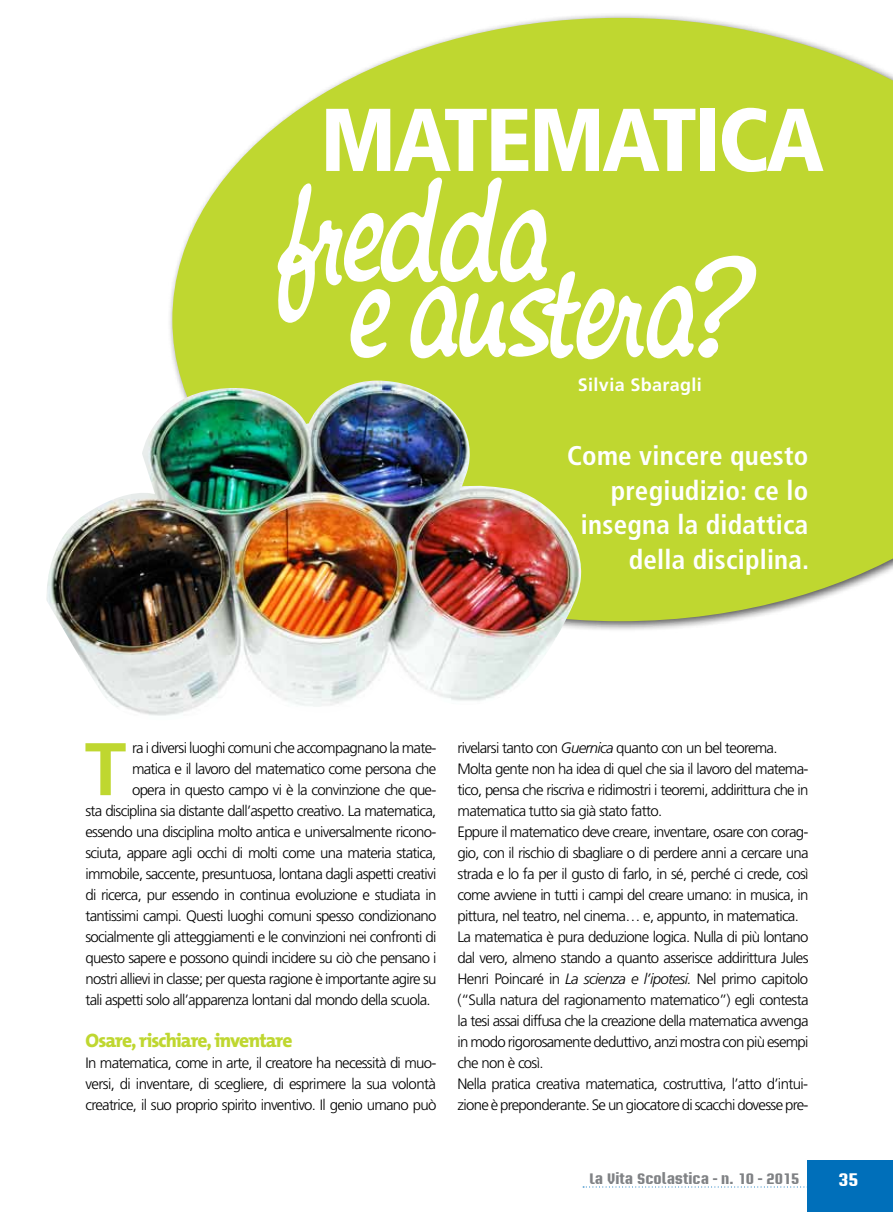
<style>
.page{position:relative;width:893px;height:1212px;background:#fff}
.page>*{position:absolute;margin:0;border:0;box-sizing:border-box;transform-origin:0 0}
.t1{font:151.5px "Montauk Pro";color:#fff;scale:.94 1}
.t2{font:900 condensed 88.95px "Frutiger LT Std";letter-spacing:-.03em;color:#fff}
.t3{font:700 74.4px "Frutiger LT Std";color:#bfd730}
.t4{font:700 condensed 27px/34.5px "Frutiger LT Std";letter-spacing:.01em;color:#fff;text-align:right}
.t5{font:800 19.5px "The Mix";letter-spacing:-.05em;color:#bfd730}
.t6{font:700 18px "Frutiger LT Std";letter-spacing:.02em;color:#fff}
.t7{font:700 18px "Briem Akademi Std";color:#fff}
.t8{font:300 15px/21px "Frutiger LT Std";letter-spacing:-.045em;color:#000;text-align:justify}
.t9{font:700 15px "Briem Akademi Std";color:#808285}
.s1{font-style:italic}
</style>
<div class="page">
<div style="left:808px;top:1161px;width:85px;height:51px;background:#006fba"></div>
<svg style="left:583px;top:1186px;width:225px;height:1px"></svg>
<div style="left:167px;top:13px;width:726px;height:620px;background:#000;opacity:.65"></div>
<svg style="left:172px;top:18px;width:721px;height:603px;background:#c5db48"></svg>
<img style="left:46px;top:379px;width:537px;height:337px">
<h2 class="t2" style="left:320px;top:87px;width:505px">MATEMATICA</h2>
<h1 class="t1" style="left:275px;top:139px;width:317px">fredda</h1>
<h1 class="t1" style="left:347px;top:216px;width:457px">eaustera?</h1>
<p class="t6" style="left:578px;top:374px;width:126px">Silvia Sbaragli</p>
<h3 class="t4" style="left:567px;top:439px;width:244px">Come vincere questo pregiudizio: ce lo insegna la didattica della disciplina.</h3>
<h3 class="t3" style="left:85px;top:725px;width:43px">T</h3>
<p class="t8" style="left:132px;top:738px;width:306px">ra i diversi luoghi comuni che accompagnano la mate-</p>
<p class="t8" style="left:132px;top:759px;width:306px">matica e il lavoro del matematico come persona che</p>
<p class="t8" style="left:132px;top:780px;width:306px">opera in questo campo vi è la convinzione che que-</p>
<p class="t8" style="left:85px;top:801px;width:352px">sta disciplina sia distante dall’aspetto creativo. La matematica,</p>
<p class="t8" style="left:85px;top:822px;width:352px">essendo una disciplina molto antica e universalmente ricono-</p>
<p class="t8" style="left:85px;top:843px;width:352px">sciuta, appare agli occhi di molti come una materia statica,</p>
<p class="t8" style="left:85px;top:864px;width:352px">immobile, saccente, presuntuosa, lontana dagli aspetti creativi</p>
<p class="t8" style="left:85px;top:885px;width:352px">di ricerca, pur essendo in continua evoluzione e studiata in</p>
<p class="t8" style="left:85px;top:906px;width:352px">tantissimi campi. Questi luoghi comuni spesso condizionano</p>
<p class="t8" style="left:85px;top:927px;width:352px">socialmente gli atteggiamenti e le convinzioni nei confronti di</p>
<p class="t8" style="left:85px;top:948px;width:352px">questo sapere e possono quindi incidere su ciò che pensano i</p>
<p class="t8" style="left:85px;top:969px;width:353px">nostri allievi in classe; per questa ragione è importante agire su</p>
<p class="t8" style="left:85px;top:990px;width:347px">tali aspetti solo all’apparenza lontani dal mondo della scuola.</p>
<h3 class="t5" style="left:85px;top:1024px;width:209px">Osare, rischiare, inventare</h3>
<p class="t8" style="left:85px;top:1053px;width:353px">In matematica, come in arte, il creatore ha necessità di muo&shy;versi, di inventare, di scegliere, di esprimere la sua volontà creatrice, il suo proprio spirito inventivo. Il genio umano può</p>
<p class="t8" style="left:458px;top:738px;width:352px;text-align:left">rivelarsi tanto con <span class="s1">Guernica</span> quanto con un bel teorema.<br>Molta gente non ha idea di quel che sia il lavoro del matema&shy;tico, pensa che riscriva e ridimostri i teoremi, addirittura che in matematica tutto sia già stato fatto.<br>Eppure il matematico deve creare, inventare, osare con corag&shy;gio, con il rischio di sbagliare o di perdere anni a cercare una strada e lo fa per il gusto di farlo, in sé, perché ci crede, così come avviene in tutti i campi del creare umano: in musica, in pittura, nel teatro, nel cinema… e, appunto, in matematica.<br>La matematica è pura deduzione logica. Nulla di più lontano dal vero, almeno stando a quanto asserisce addirittura Jules Henri Poincaré in <span class="s1">La scienza e l’ipotesi.</span> Nel primo capitolo (“Sulla natura del ragionamento matematico”) egli contesta la tesi assai diffusa che la creazione della matematica avvenga in modo rigorosamente deduttivo, anzi mostra con più esempi che non è così.<br>Nella pratica creativa matematica, costruttiva, l’atto d’intui&shy;zione è preponderante. Se un giocatore di scacchi dovesse pre-</p>
<p class="t9" style="left:590px;top:1170px;width:211px">La Vita Scolastica - n. 10 - 2015</p>
<p class="t7" style="left:838px;top:1170px;width:21px">35</p>
</div>
